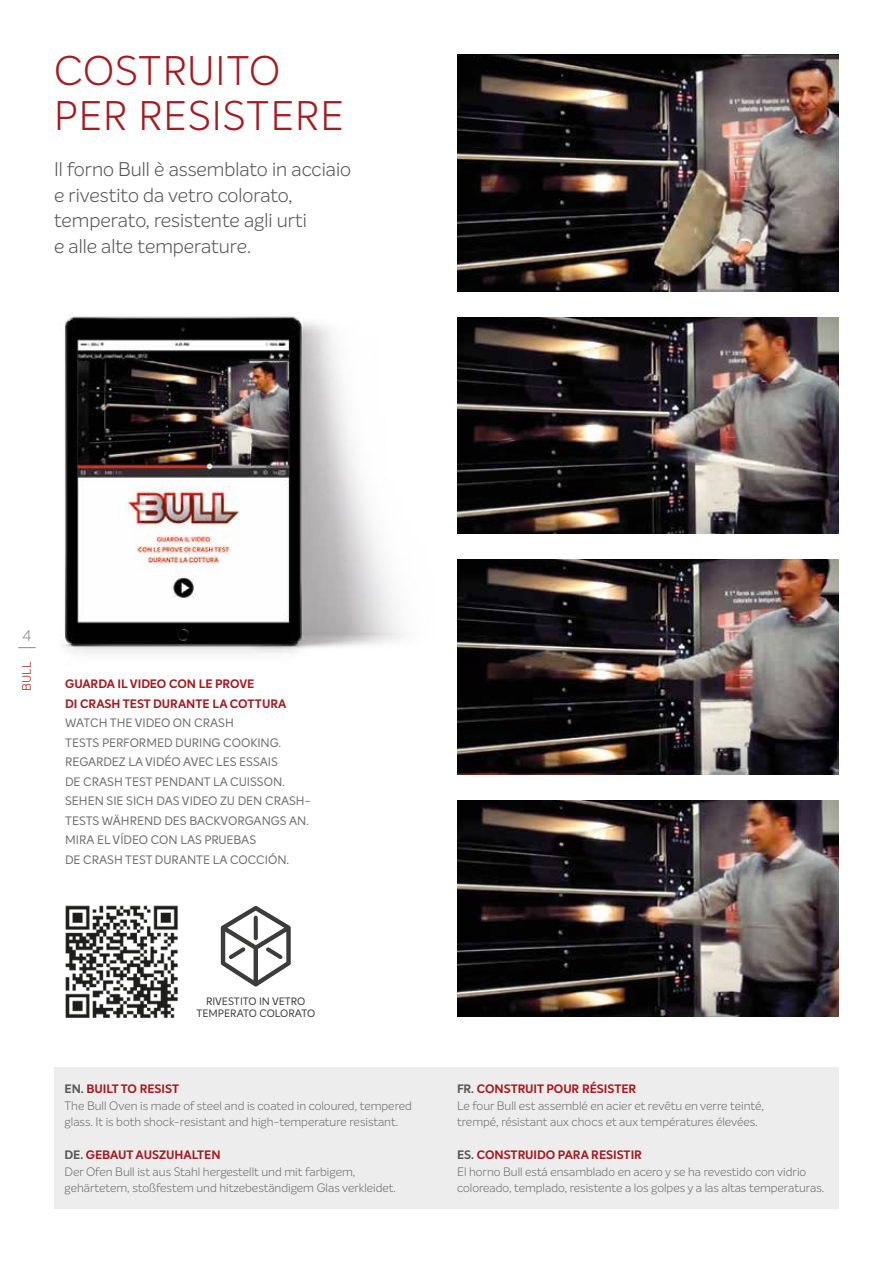
<style>
.page{position:relative;width:893px;height:1263px;background:#fff}
.page>*{position:absolute;margin:0;border:0;box-sizing:border-box;transform-origin:0 0}
.t1{font:300 40.5px/45px "Intelo Alt";letter-spacing:.03em;color:#a61a21}
.t2{font:300 19.5px/25.5px "Intelo Alt";color:#575756}
.t3{font:300 15px "Intelo Alt";color:#878787}
.t4{font:300 12px/16.5px "Intelo Alt";color:#706f6f}
.t5{font:12px/19.5px "Intelo Alt";color:#706f6f}
.t6{font:700 12px/19.5px "Intelo Alt";color:#a61a21}
.t7{font:300 12px "Intelo Alt";color:#a61a21}
.t8{font:10.5px/12px "Intelo Alt";color:#3c3c3b;text-align:center}
.s1{font-weight:700;color:#575756}
.s2{font-weight:700;color:#a61a21}
</style>
<div class="page">
<svg style="left:18px;top:647px;width:18px;height:1px"></svg>
<img style="left:61px;top:316px;width:344px;height:338px">
<div style="left:54px;top:1068px;width:785px;height:141px;background:#ededed"></div>
<img style="left:65px;top:905px;width:113px;height:113px">
<svg style="left:221px;top:906px;width:70px;height:81px"></svg>
<svg style="left:254px;top:916px;width:4px;height:24px"></svg>
<img style="left:457px;top:54px;width:382px;height:238px">
<img style="left:457px;top:317px;width:382px;height:216px">
<img style="left:457px;top:559px;width:382px;height:216px">
<img style="left:457px;top:800px;width:382px;height:217px">
<h1 class="t1" style="left:54px;top:48px;width:291px">COSTRUITO<br>PER RESISTERE</h1>
<h2 class="t2" style="left:54px;top:157px;width:299px">Il forno Bull è assemblato in acciaio e rivestito da vetro colorato, temperato, resistente agli urti<br>e alle alte temperature.</h2>
<p class="t3" style="left:23px;top:626px;width:10px">4</p>
<p class="t7" style="left:19px;top:691px;width:31px;rotate:-90deg">BULL</p>
<p class="t6" style="left:65px;top:675px;width:223px">GUARDA IL VIDEO CON LE PROVE<br>DI CRASH TEST DURANTE LA COTTURA</p>
<p class="t5" style="left:65px;top:713px;width:247px">WATCH THE VIDEO ON CRASH<br>TESTS PERFORMED DURING COOKING.<br>REGARDEZ LA VIDÉO AVEC LES ESSAIS<br>DE CRASH TEST PENDANT LA CUISSON.<br>SEHEN SIE SICH DAS VIDEO ZU DEN CRASH-<br>TESTS WÄHREND DES BACKVORGANGS AN.<br>MIRA EL VÍDEO CON LAS PRUEBAS<br>DE CRASH TEST DURANTE LA COCCIÓN.</p>
<p class="t8" style="left:196px;top:995px;width:120px">RIVESTITO IN VETRO<br>TEMPERATO COLORATO</p>
<p class="t4" style="left:65px;top:1081px;width:349px"><span class="s1">EN.</span> <span class="s2">BUILT TO RESIST<br></span>The Bull Oven is made of steel and is coated in coloured, tempered glass. It is both shock-resistant and high-temperature resistant.</p>
<p class="t4" style="left:65px;top:1147px;width:333px"><span class="s1">DE.</span> <span class="s2">GEBAUT AUSZUHALTEN<br></span>Der Ofen Bull ist aus Stahl hergestellt und mit farbigem, gehärtetem, stoßfestem und hitzebeständigem Glas verkleidet.</p>
<p class="t4" style="left:457px;top:1081px;width:308px"><span class="s1">FR.</span> <span class="s2">CONSTRUIT POUR RÉSISTER<br></span>Le four Bull est assemblé en acier et revêtu en verre teinté, trempé, résistant aux chocs et aux températures élevées.</p>
<p class="t4" style="left:457px;top:1147px;width:369px"><span class="s1">ES.</span> <span class="s2">CONSTRUIDO PARA RESISTIR<br></span>El horno Bull está ensamblado en acero y se ha revestido con vidrio coloreado, templado, resistente a los golpes y a las altas temperaturas.</p>
</div>
